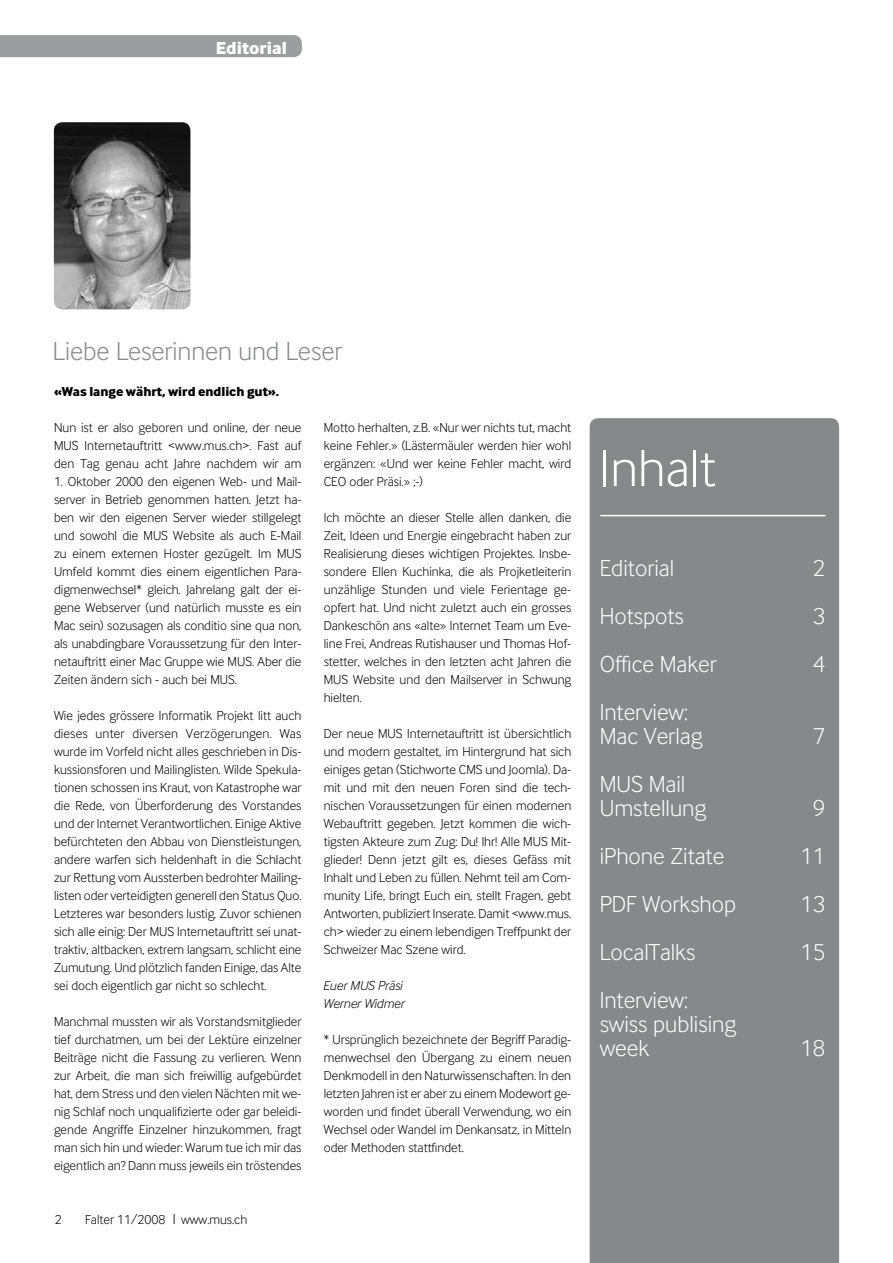
<style>
.page{position:relative;width:893px;height:1263px;background:#fff}
.page>*{position:absolute;margin:0;border:0;box-sizing:border-box;transform-origin:0 0}
.t1{font:54px "Inter Face Da Ma Lt";color:#fff}
.t2{font:27px "Inter Face Da Ma Lt";color:#87888a}
.t3{font:24px/24px "Inter Face Da Ma Lt";color:#fff}
.t4{font:700 18px "Inter Face Da Ma Lt";color:#fff}
.t5{font:13.5px/18px "Inter Face Da Ma Lt";color:#000;text-align:justify}
.t6{font:700 13.5px "Inter Face Da Ma Lt";color:#000}
.t7{font:italic 13.5px/18px "Inter Face Da Ma Lt";color:#000}
.s1{font-size:15px}
</style>
<div class="page">
<div style="left:0;top:35px;width:302px;height:22px;background:#9c9d9f"></div>
<div style="left:590px;top:418px;width:249px;height:845px;background:#87888a"></div>
<hr style="left:600px;top:515px;width:225px;height:1px;background:#fff">
<img style="left:54px;top:122px;width:136px;height:187px">
<h3 class="t4" style="left:216px;top:37px;width:73px">Editorial</h3>
<h2 class="t2" style="left:53px;top:335px;width:291px">Liebe Leserinnen und Leser</h2>
<p class="t6" style="left:54px;top:383px;width:226px">«Was lange währt, wird endlich gut».</p>
<p class="t5" style="left:54px;top:418px;width:249px">Nun ist er also geboren und online, der neue MUS Internetauftritt &lt;www.mus.ch&gt;. Fast auf den Tag genau acht Jahre nachdem wir am</p>
<p class="t5" style="left:54px;top:472px;width:249px">1. Oktober 2000 den eigenen Web- und Mail&shy;server in Betrieb genommen hatten. Jetzt ha&shy;ben wir den eigenen Server wieder stillgelegt und sowohl die MUS Website als auch E-Mail zu einem externen Hoster gezügelt. Im MUS Umfeld kommt dies einem eigentlichen Para&shy;digmenwechsel* gleich. Jahrelang galt der ei&shy;gene Webserver (und natürlich musste es ein Mac sein) sozusagen als conditio sine qua non, als unabdingbare Voraussetzung für den Inter&shy;netauftritt einer Mac Gruppe wie MUS. Aber die Zeiten ändern sich - auch bei MUS.</p>
<p class="t5" style="left:54px;top:706px;width:249px">Wie jedes grössere Informatik Projekt litt auch dieses unter diversen Verzögerungen. Was wurde im Vorfeld nicht alles geschrieben in Dis&shy;kussionsforen und Mailinglisten. Wilde Spekula&shy;tionen schossen ins Kraut, von Katastrophe war die Rede, von Überforderung des Vorstandes und der Internet Verantwortlichen. Einige Aktive befürchteten den Abbau von Dienstleistungen, andere warfen sich heldenhaft in die Schlacht zur Rettung vom Aussterben bedrohter Mailing&shy;listen oder verteidigten generell den Status Quo.<br>Letzteres war besonders lustig. Zuvor schienen sich alle einig: Der MUS Internetauftritt sei unat&shy;traktiv, altbacken, extrem langsam, schlicht eine Zumutung. Und plötzlich fanden Einige, das Alte sei doch eigentlich gar nicht so schlecht.</p>
<p class="t5" style="left:54px;top:1012px;width:249px">Manchmal mussten wir als Vorstandsmitglieder tief durchatmen, um bei der Lektüre einzelner Beiträge nicht die Fassung zu verlieren. Wenn zur Arbeit, die man sich freiwillig aufgebürdet hat, dem Stress und den vielen Nächten mit we&shy;nig Schlaf noch unqualifizierte oder gar beleidi&shy;gende Angriffe Einzelner hinzukommen, fragt man sich hin und wieder: Warum tue ich mir das eigentlich an? Dann muss jeweils ein tröstendes</p>
<p class="t5" style="left:55px;top:1210px;width:8px">2</p>
<p class="t5" style="left:85px;top:1210px;width:164px">Falter 11/2008 <span class="s1">I</span> www.mus.ch</p>
<p class="t5" style="left:324px;top:418px;width:249px">Motto herhalten, z.B. «Nur wer nichts tut, macht keine Fehler.» (Lästermäuler werden hier wohl ergänzen: «Und wer keine Fehler macht, wird CEO oder Präsi.» ;-)</p>
<p class="t5" style="left:324px;top:508px;width:249px">Ich möchte an dieser Stelle allen danken, die Zeit, Ideen und Energie eingebracht haben zur Realisierung dieses wichtigen Projektes. Insbe&shy;sondere Ellen Kuchinka, die als Projketleiterin unzählige Stunden und viele Ferientage ge&shy;opfert hat. Und nicht zuletzt auch ein grosses Dankeschön ans «alte» Internet Team um Eve&shy;line Frei, Andreas Rutishauser und Thomas Hof&shy;stetter, welches in den letzten acht Jahren die MUS Website und den Mailserver in Schwung hielten.</p>
<p class="t5" style="left:324px;top:724px;width:249px">Der neue MUS Internetauftritt ist übersichtlich und modern gestaltet, im Hintergrund hat sich einiges getan (Stichworte CMS und Joomla). Da&shy;mit und mit den neuen Foren sind die tech&shy;nischen Voraussetzungen für einen modernen Webauftritt gegeben. Jetzt kommen die wich&shy;tigsten Akteure zum Zug: Du! Ihr! Alle MUS Mit&shy;glieder! Denn jetzt gilt es, dieses Gefäss mit Inhalt und Leben zu füllen. Nehmt teil am Com&shy;munity Life, bringt Euch ein, stellt Fragen, gebt Antworten, publiziert Inserate. Damit &lt;www.mus. ch&gt; wieder zu einem lebendigen Treffpunkt der Schweizer Mac Szene wird.</p>
<p class="t7" style="left:324px;top:976px;width:83px">Euer MUS Präsi<br>Werner Widmer</p>
<p class="t5" style="left:324px;top:1030px;width:249px">* Ursprünglich bezeichnete der Begriff Paradig&shy;menwechsel den Übergang zu einem neuen Denkmodell in den Naturwissenschaften. In den letzten Jahren ist er aber zu einem Modewort ge&shy;worden und findet überall Verwendung, wo ein Wechsel oder Wandel im Denkansatz, in Mitteln oder Methoden stattfindet.</p>
<h1 class="t1" style="left:600px;top:437px;width:118px">Inhalt</h1>
<h3 class="t3" style="left:600px;top:556px;width:76px">Editorial</h3>
<h3 class="t3" style="left:813px;top:556px;width:14px">2</h3>
<h3 class="t3" style="left:600px;top:604px;width:86px">Hotspots</h3>
<h3 class="t3" style="left:813px;top:604px;width:14px">3</h3>
<h3 class="t3" style="left:600px;top:652px;width:119px">Office Maker</h3>
<h3 class="t3" style="left:813px;top:652px;width:14px">4</h3>
<h3 class="t3" style="left:600px;top:700px;width:104px">Interview:<br>Mac Verlag</h3>
<h3 class="t3" style="left:813px;top:724px;width:14px">7</h3>
<h3 class="t3" style="left:600px;top:772px;width:108px">MUS Mail<br>Umstellung</h3>
<h3 class="t3" style="left:813px;top:796px;width:14px">9</h3>
<h3 class="t3" style="left:600px;top:844px;width:126px">iPhone Zitate</h3>
<h3 class="t3" style="left:800px;top:844px;width:26px">11</h3>
<h3 class="t3" style="left:600px;top:892px;width:138px">PDF Workshop</h3>
<h3 class="t3" style="left:800px;top:892px;width:26px">13</h3>
<h3 class="t3" style="left:600px;top:940px;width:97px">LocalTalks</h3>
<h3 class="t3" style="left:800px;top:940px;width:26px">15</h3>
<h3 class="t3" style="left:600px;top:988px;width:138px">Interview: swiss publising week</h3>
<h3 class="t3" style="left:800px;top:1036px;width:26px">18</h3>
</div>
